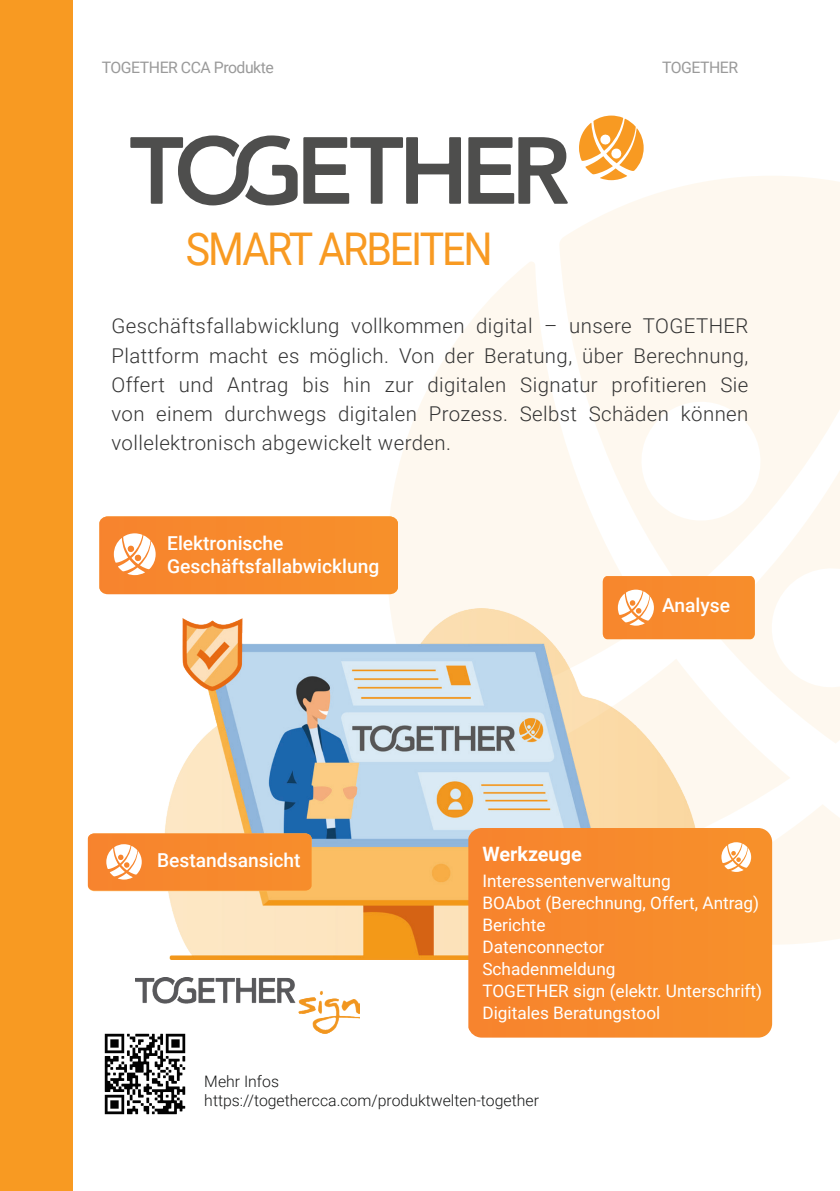
<style>
.page{position:relative;width:840px;height:1191px;background:#fff}
.page>*{position:absolute;margin:0;border:0;box-sizing:border-box;transform-origin:0 0}
.t1{font:45px "Roboto";letter-spacing:-.05em;color:#f89a22;scale:.91 1}
.t2{font:300 20.4px/29.2px "Roboto";letter-spacing:.02em;color:#343434;text-align:justify}
.t3{font:700 19.8px "Roboto";color:#fff}
.t4{font:500 19.2px "Roboto";color:#fff}
.t5{font:17.2px "Roboto";color:#fff}
.t6{font:300 15.8px "Roboto";color:#151616}
.t7{font:15.8px "Roboto";letter-spacing:-.03em;color:#9a9a9a}
</style>
<div class="page">
<svg style="left:559px;top:176px;width:280px;height:400px;fill:#fef8ef"></svg>
<svg style="left:387px;top:260px;width:262px;height:348px;fill:#fef8ef"></svg>
<svg style="left:710px;top:212px;width:129px;height:531px;fill:#fef8ef"></svg>
<svg style="left:699px;top:658px;width:91px;height:146px;fill:#fef8ef"></svg>
<div style="left:0;top:0;width:72px;height:1191px;background:#f89a22"></div>
<svg style="left:578px;top:116px;width:65px;height:64px"></svg>
<svg style="left:303px;top:137px;width:157px;height:67px"></svg>
<svg style="left:468px;top:137px;width:99px;height:67px"></svg>
<svg style="left:130px;top:135px;width:167px;height:70px"></svg>
<img style="left:164px;top:608px;width:535px;height:351px">
<img style="left:136px;top:977px;width:223px;height:56px">
<img style="left:104px;top:1022px;width:91px;height:93px">
<div style="left:468px;top:828px;width:303px;height:209px;background:#f7882d"></div>
<svg style="left:636px;top:804px;width:203px;height:140px"></svg>
<svg style="left:99px;top:516px;width:299px;height:78px;background:#f79036"></svg>
<svg style="left:602px;top:576px;width:152px;height:63px;background:#f7943f"></svg>
<svg style="left:88px;top:833px;width:223px;height:58px;background:#f7903a"></svg>
<p class="t7" style="left:102px;top:57px;width:173px">TOGETHER CCA Produkte</p>
<p class="t7" style="left:661px;top:57px;width:78px">TOGETHER</p>
<p class="t1" style="left:186px;top:217px;width:338px">SMART ARBEITEN</p>
<p class="t2" style="left:111px;top:311px;width:638px">Geschäftsfallabwicklung vollkommen digital – unsere TOGETHER Plattform macht es möglich. Von der Beratung, über Berechnung, Offert und Antrag bis hin zur digitalen Signatur profitieren Sie von einem durchwegs digitalen Prozess. Selbst Schäden können vollelektronisch abgewickelt werden.</p>
<p class="t4" style="left:167px;top:529px;width:118px">Elektronische</p>
<p class="t4" style="left:167px;top:552px;width:213px">Geschäftsfallabwicklung</p>
<p class="t4" style="left:157px;top:847px;width:145px">Bestandsansicht</p>
<p class="t4" style="left:661px;top:592px;width:69px">Analyse</p>
<p class="t3" style="left:482px;top:840px;width:101px">Werkzeuge</p>
<p class="t5" style="left:482px;top:869px;width:190px">Interessentenverwaltung</p>
<p class="t5" style="left:482px;top:891px;width:278px">BOAbot (Berechnung, Offert, Antrag)</p>
<p class="t5" style="left:482px;top:913px;width:65px">Berichte</p>
<p class="t5" style="left:482px;top:935px;width:123px">Datenconnector</p>
<p class="t5" style="left:482px;top:957px;width:135px">Schadenmeldung</p>
<p class="t5" style="left:482px;top:979px;width:281px">TOGETHER sign (elektr. Unterschrift)</p>
<p class="t5" style="left:482px;top:1001px;width:179px">Digitales Beratungstool</p>
<p class="t6" style="left:204px;top:1070px;width:76px">Mehr Infos</p>
<p class="t6" style="left:204px;top:1089px;width:336px">https://togethercca.com/produktwelten-together</p>
</div>
